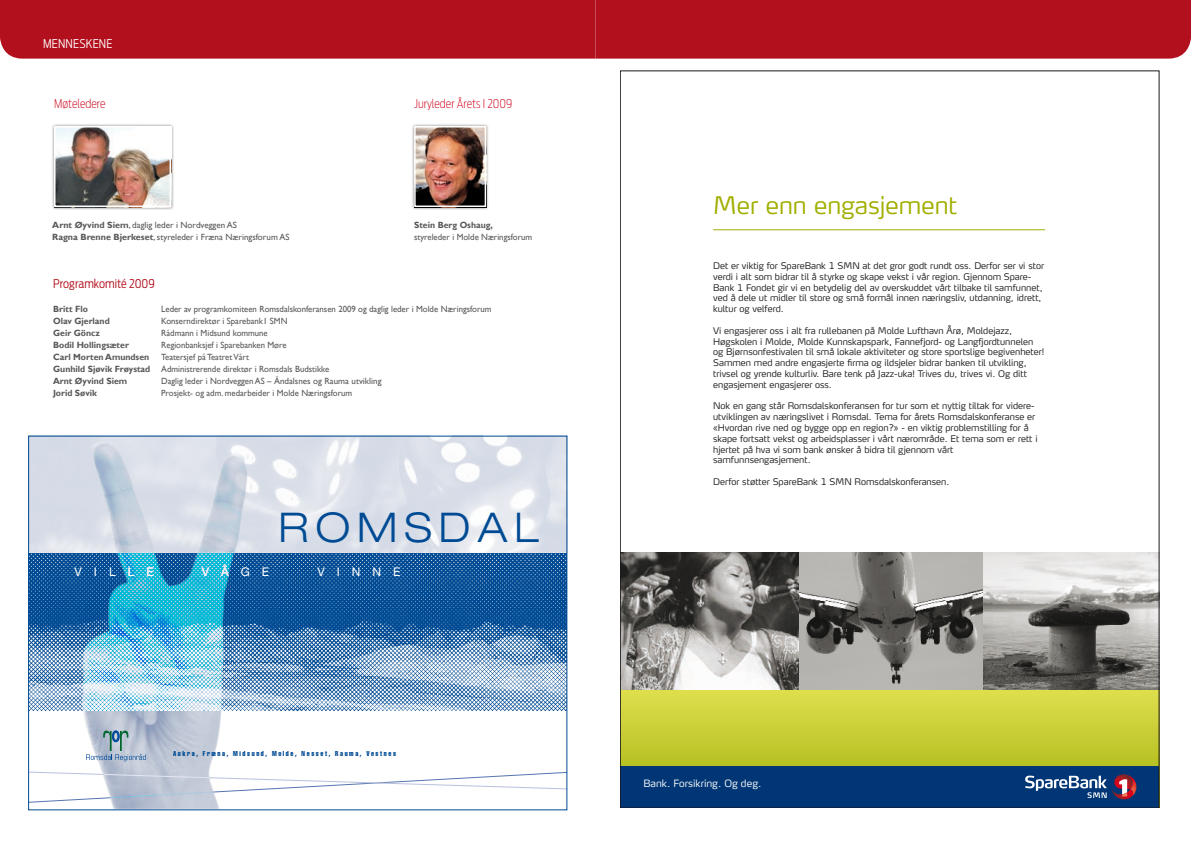
<style>
.page{position:relative;width:1191px;height:842px;background:#fff}
.page>*{position:absolute;margin:0;border:0;box-sizing:border-box;transform-origin:0 0}
.t1{font:300 expanded 41px "Helvetica Neue";letter-spacing:.17em;color:#004b94}
.t2{font:300 24px "Max TF";color:#a1af00}
.t3{font:200 12px "Antenna Cond";color:#cd071e}
.t4{font:300 12px "Antenna Cond";color:#b2101d}
.t5{font:12px "Helvetica Neue";letter-spacing:1em;color:#fff}
.t6{font:300 12px "Antenna Cond";color:#fff}
.t7{font:300 10px "Max TF";color:#fff}
.t8{font:300 9px/10.8px "Max TF";color:#1a171c}
.t9{font:9px/12px "Gill Sans";color:#58585a}
.t10{font:700 9px "Gill Sans";color:#58585a}
.t11{font:extra-condensed 7px "Helvetica";letter-spacing:.23em;color:#004b94}
.s1{font-weight:700}
</style>
<div class="page">
<img style="left:982px;top:553px;width:175px;height:138px">
<img style="left:798px;top:553px;width:184px;height:138px">
<img style="left:622px;top:553px;width:176px;height:138px">
<svg style="left:622px;top:691px;width:535px;height:75px;background:#cacf37"></svg>
<div style="left:620px;top:766px;width:539px;height:42px;background:#003675"></div>
<svg style="left:1025px;top:774px;width:111px;height:25px"></svg>
<hr style="left:713px;top:229px;width:332px;height:1px;background:#a1af00">
<div style="left:0;top:0;width:1191px;height:59px;background:#b2101d"></div>
<img style="left:30px;top:438px;width:535px;height:115px">
<svg style="left:30px;top:553px;width:535px;height:157px;background:#4b7fb3"></svg>
<svg style="left:30px;top:771px;width:535px;height:32px"></svg>
<img style="left:82px;top:442px;width:166px;height:366px">
<svg style="left:86px;top:730px;width:60px;height:31px;background:#a6b9c8"></svg>
<div style="left:411px;top:123px;width:78px;height:87px;background:#1a171c;opacity:.6"></div>
<img style="left:417px;top:129px;width:66px;height:75px">
<div style="left:414px;top:126px;width:72px;height:81px;border:2px solid #fff"></div>
<div style="left:51px;top:123px;width:123px;height:87px;background:#1a171c;opacity:.6"></div>
<img style="left:57px;top:129px;width:111px;height:75px">
<div style="left:54px;top:126px;width:117px;height:81px;border:2px solid #fff"></div>
<h3 class="t6" style="left:43px;top:37px;width:38px">MENNESKE</h3>
<h3 class="t6" style="left:99px;top:37px;width:14px">NE</h3>
<h3 class="t3" style="left:54px;top:97px;width:53px">Møteledere</h3>
<h3 class="t3" style="left:414px;top:97px;width:100px">Juryleder Årets I 2009</h3>
<p class="t9" style="left:52px;top:219px;width:239px"><span class="s1">Arnt Øyvind Siem</span>, daglig leder i Nordveggen AS<br><span class="s1">Ragna Brenne Bjerkeset</span>, styreleder i Fræna Næringsforum AS</p>
<p class="t10" style="left:414px;top:220px;width:80px">Stein Berg Oshaug,</p>
<p class="t9" style="left:414px;top:231px;width:120px">styreleder i Molde Næringsforum</p>
<h3 class="t4" style="left:53px;top:277px;width:103px">PROGRAMKOMITÉ 2009</h3>
<p class="t10" style="left:53px;top:304px;width:36px">Britt Flo</p>
<p class="t9" style="left:161px;top:303px;width:332px">Leder av programkomiteen Romsdalskonferansen 2009 og daglig leder i Molde Næringsforum</p>
<p class="t10" style="left:53px;top:316px;width:58px">Olav Gjerland</p>
<p class="t9" style="left:161px;top:315px;width:128px">Konserndirektør i Sparebank1 SMN</p>
<p class="t10" style="left:53px;top:328px;width:48px">Geir Göncz</p>
<p class="t9" style="left:161px;top:327px;width:108px">Rådmann i Midsund kommune</p>
<p class="t10" style="left:53px;top:340px;width:77px">Bodil Hollingsæter</p>
<p class="t9" style="left:161px;top:339px;width:127px">Regionbanksjef i Sparebanken Møre</p>
<p class="t10" style="left:53px;top:352px;width:98px">Carl Morten Amundsen</p>
<p class="t9" style="left:53px;top:351px;width:278px;text-indent:108px">Teatersjef på Teatret Vårt<br><span class="s1">Gunhild Sjøvik Frøystad</span> Administrerende direktør i Romsdals Budstikke<br><span class="s1">Arnt Øyvind Siem</span></p>
<p class="t9" style="left:161px;top:375px;width:222px">Daglig leder i Nordveggen AS – Åndalsnes og Rauma utvikling</p>
<p class="t10" style="left:53px;top:388px;width:45px">Jorid Søvik</p>
<p class="t9" style="left:161px;top:387px;width:193px">Prosjekt- og adm. medarbeider i Molde Næringsforum</p>
<h1 class="t1" style="left:278px;top:502px;width:262px">ROMSDAL</h1>
<h3 class="t5" style="left:75px;top:565px;width:81px">VILLE</h3>
<h3 class="t5" style="left:202px;top:565px;width:69px">VÅGE</h3>
<h3 class="t5" style="left:317px;top:565px;width:85px">VINNE</h3>
<p class="t11" style="left:173px;top:749px;width:224px">Aukra, Fræna, Midsund, Molde, Nesset, Rauma, Vestnes</p>
<h2 class="t2" style="left:713px;top:190px;width:245px">Mer enn engasjement</h2>
<p class="t8" style="left:713px;top:260px;width:332px">Det er viktig for SpareBank 1 SMN at det gror godt rundt oss. Derfor ser vi stor verdi i alt som bidrar til å styrke og skape vekst i vår region. Gjennom Spare-Bank 1 Fondet gir vi en betydelig del av overskuddet vårt tilbake til samfunnet, ved å dele ut midler til store og små formål innen næringsliv, utdanning, idrett, kultur og velferd.</p>
<p class="t8" style="left:713px;top:325px;width:333px">Vi engasjerer oss i alt fra rullebanen på Molde Lufthavn Årø, Moldejazz, Høgskolen i Molde, Molde Kunnskapspark, Fannefjord- og Langfjordtunnelen og Bjørnsonfestivalen til små lokale aktiviteter og store sportslige begivenheter!<br>Sammen med andre engasjerte firma og ildsjeler bidrar banken til utvikling, trivsel og yrende kulturliv. Bare tenk på Jazz-uka! Trives du, trives vi. Og ditt engasjement engasjerer oss.</p>
<p class="t8" style="left:713px;top:401px;width:326px">Nok en gang står Romsdalskonferansen for tur som et nyttig tiltak for videre&shy;utviklingen av næringslivet i Romsdal. Tema for årets Romsdalskonferanse er «Hvordan rive ned og bygge opp en region?» - en viktig problemstilling for å skape fortsatt vekst og arbeidsplasser i vårt nærområde. Et tema som er rett i hjertet på hva vi som bank ønsker å bidra til gjennom vårt samfunnsengasjement.</p>
<p class="t8" style="left:713px;top:476px;width:238px">Derfor støtter SpareBank 1 SMN Romsdalskonferansen.</p>
<p class="t7" style="left:643px;top:777px;width:119px">Bank. Forsikring. Og deg.</p>
</div>
